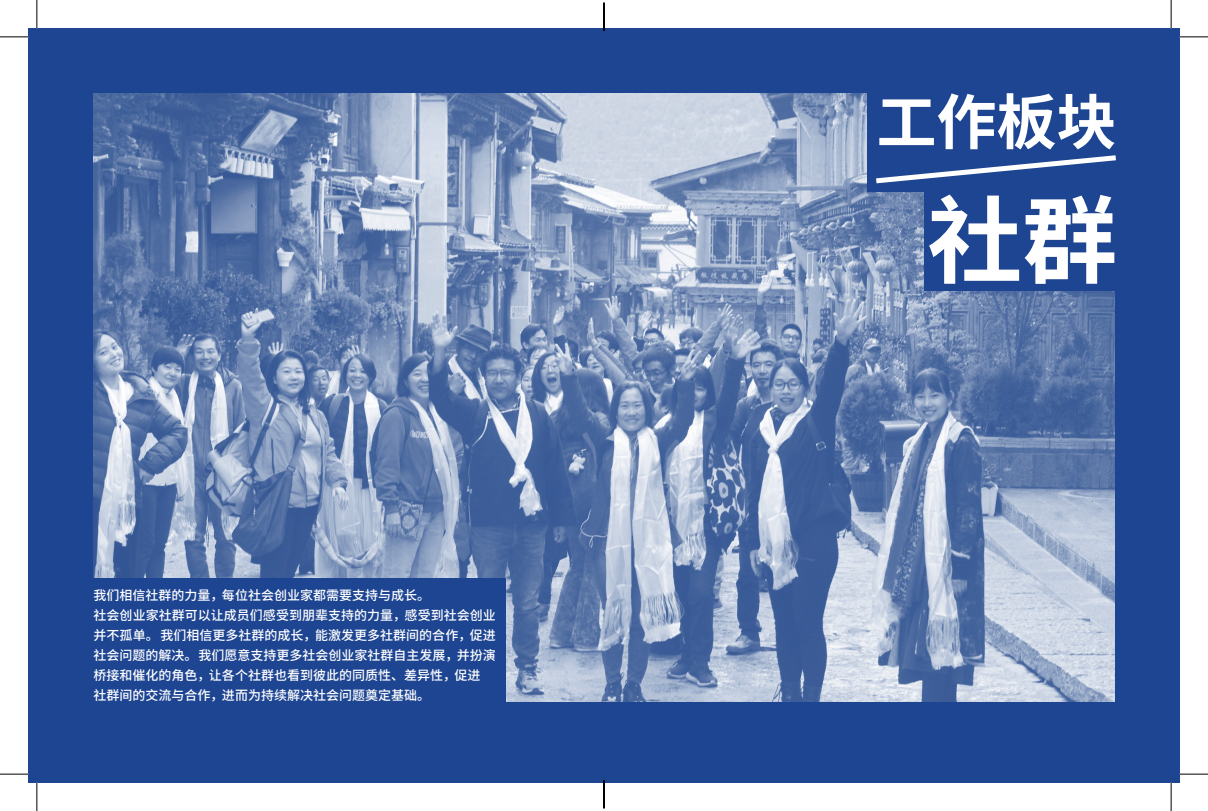
<style>
.page{position:relative;width:1208px;height:811px;background:#fff}
.page>*{position:absolute;margin:0;border:0;box-sizing:border-box;transform-origin:0 0}
.t1{font:700 95px "Noto Sans CJ Ksc";color:#fff}
.t2{font:700 60px "Noto Sans CJ Ksc";color:#fff}
.t3{font:500 13px/20px "Noto Sans CJ Ksc";color:#fff;text-align:justify}
</style>
<div class="page">
<div style="left:28px;top:28px;width:1151px;height:754px;background:#1e4592"></div>
<img style="left:94px;top:94px;width:1020px;height:607px">
<div style="left:39px;top:578px;width:467px;height:139px;background:#1e4592"></div>
<div style="left:867px;top:78px;width:258px;height:114px;background:#1e4592"></div>
<div style="left:924px;top:169px;width:201px;height:122px;background:#1e4592"></div>
<svg style="left:876px;top:155px;width:240px;height:29px"></svg>
<svg style="left:0;top:37px;width:28px;height:1px"></svg>
<svg style="left:1179px;top:37px;width:29px;height:1px"></svg>
<svg style="left:0;top:774px;width:28px;height:1px"></svg>
<svg style="left:1179px;top:774px;width:29px;height:1px"></svg>
<svg style="left:37px;top:0;width:1px;height:28px"></svg>
<svg style="left:37px;top:782px;width:1px;height:29px"></svg>
<svg style="left:1170px;top:0;width:2px;height:28px"></svg>
<svg style="left:1170px;top:782px;width:2px;height:29px"></svg>
<svg style="left:603px;top:3px;width:2px;height:28px"></svg>
<svg style="left:603px;top:780px;width:2px;height:28px"></svg>
<p class="t3" style="left:94px;top:585px;width:338px">我们相信社群的力量，每位社会创业家都需要支持与成长。</p>
<p class="t3" style="left:94px;top:605px;width:404px">社会创业家社群可以让成员们感受到朋辈支持的力量，感受到社会创业并不孤单。我们相信更多社群的成长，能激发更多社群间的合作，促进社会问题的解决。我们愿意支持更多社会创业家社群自主发展，并扮演桥接和催化的角色，让各个社群也看到彼此的同质性、差异性，促进</p>
<p class="t3" style="left:94px;top:685px;width:338px">社群间的交流与合作，进而为持续解决社会问题奠定基础。</p>
<p class="t2" style="left:876px;top:88px;width:241px">工作板块</p>
<p class="t1" style="left:927px;top:187px;width:191px">社群</p>
</div>
